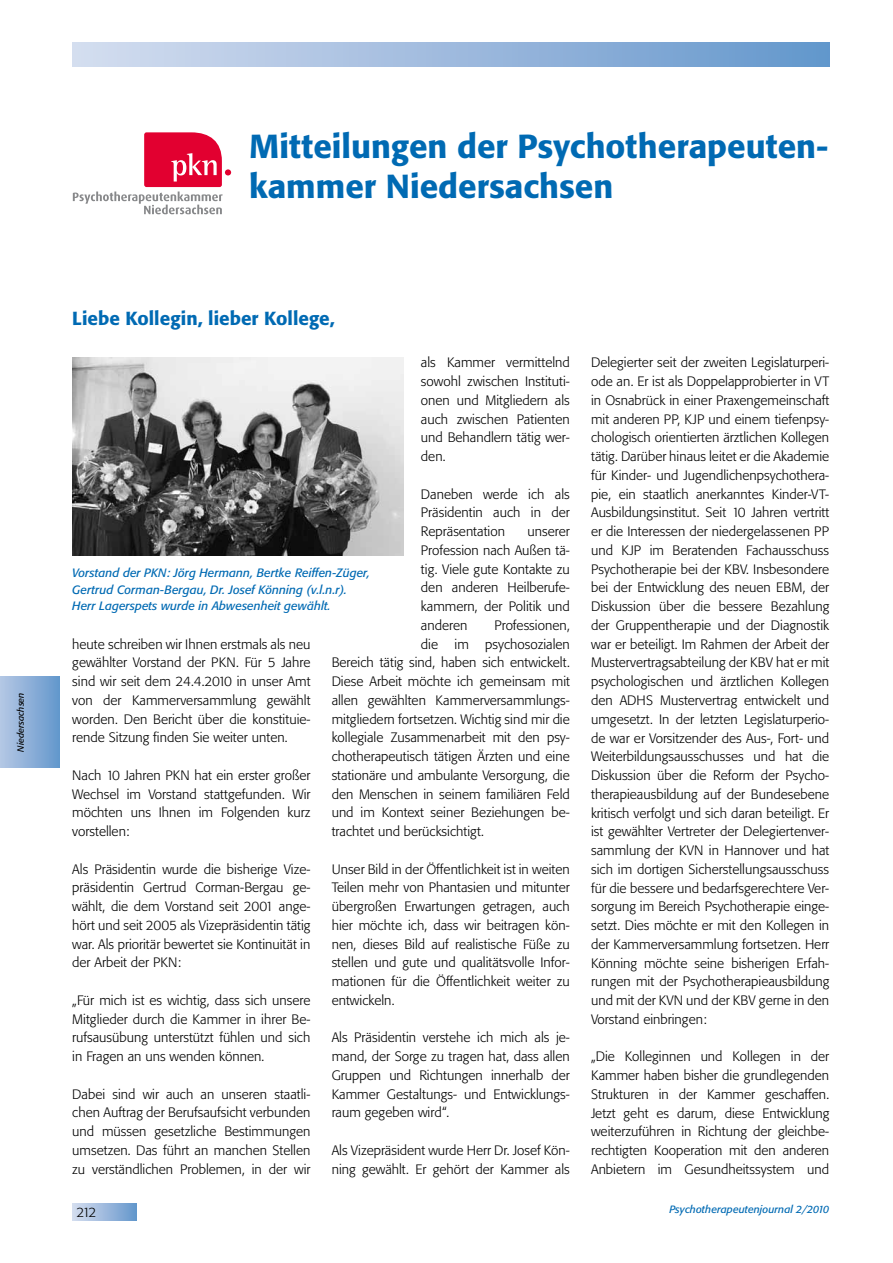
<style>
.page{position:relative;width:893px;height:1263px;background:#fff}
.page>*{position:absolute;margin:0;border:0;box-sizing:border-box;transform-origin:0 0}
.t1{font:500 33px/39.6px "Tn T Form BSK";color:#006ab3}
.t2{font:500 18.75px "Tn T Form BSK";color:#006ab3}
.t3{font:300 13.5px/18.8px "Tn T Form BSK";color:#000;text-align:justify}
.t4{font:italic 12px/16.5px "Tn T Form BSK";color:#006ab3}
.t5{font:italic 10.5px "Tn T Form BSK";color:#006ab3}
.t6{font:italic 9px "Tn T Form BSK";color:#000}
</style>
<div class="page">
<div style="left:72px;top:43px;width:757px;height:24px;background:linear-gradient(to right,#d6def0,#6497cc)"></div>
<div style="left:72px;top:1203px;width:64px;height:17px;background:linear-gradient(to right,#d7def0,#6899cd)"></div>
<div style="left:0;top:677px;width:60px;height:90px;background:linear-gradient(to right,#b6c7e5,#6598cc)"></div>
<svg style="left:73px;top:132px;width:158px;height:82px"></svg>
<img style="left:72px;top:357px;width:332px;height:199px">
<p class="t6" style="left:15px;top:752px;width:61px;rotate:-90deg">Niedersachsen</p>
<h1 class="t1" style="left:249px;top:126px;width:581px">Mitteilungen der Psychotherapeuten&shy;kammer Niedersachsen</h1>
<h2 class="t2" style="left:72px;top:307px;width:264px">Liebe Kollegin, lieber Kollege,</h2>
<p class="t3" style="left:421px;top:353px;width:150px">als Kammer vermittelnd sowohl zwischen Instituti&shy;onen und Mitgliedern als auch zwischen Patienten und Behandlern tätig wer&shy;den.</p>
<p class="t3" style="left:421px;top:485px;width:150px">Daneben werde ich als Präsidentin auch in der Repräsentation</p>
<p class="t3" style="left:421px;top:522px;width:150px;text-indent:107px">unserer Profession nach Außen tä&shy;tig. Viele gute Kontakte zu den anderen Heilberufe&shy;kammern, der Politik und anderen</p>
<p class="t4" style="left:72px;top:565px;width:299px">Vorstand der PKN: Jörg Hermann, Bertke Reiffen-Züger,<br>Gertrud Corman-Bergau, Dr. Josef Könning (v.l.n.r).<br>Herr Lagerspets wurde in Abwesenheit gewählt.</p>
<p class="t3" style="left:494px;top:616px;width:77px">Professionen,</p>
<p class="t3" style="left:421px;top:635px;width:150px">die im psychosozialen</p>
<p class="t3" style="left:332px;top:653px;width:240px">Bereich tätig sind, haben sich entwickelt.</p>
<p class="t3" style="left:332px;top:672px;width:240px">Diese Arbeit möchte ich gemeinsam mit</p>
<p class="t3" style="left:332px;top:691px;width:240px">allen gewählten Kammerversammlungs-</p>
<p class="t3" style="left:332px;top:710px;width:240px">mitgliedern fortsetzen. Wichtig sind mir die</p>
<p class="t3" style="left:332px;top:728px;width:240px">kollegiale Zusammenarbeit mit den psy-</p>
<p class="t3" style="left:332px;top:747px;width:240px">chotherapeutisch tätigen Ärzten und eine</p>
<p class="t3" style="left:332px;top:766px;width:240px">stationäre und ambulante Versorgung, die</p>
<p class="t3" style="left:332px;top:785px;width:240px">den Menschen in seinem familiären Feld</p>
<p class="t3" style="left:332px;top:803px;width:240px">und im Kontext seiner Beziehungen be-</p>
<p class="t3" style="left:332px;top:822px;width:154px">trachtet und berücksichtigt.</p>
<p class="t3" style="left:332px;top:860px;width:240px">Unser Bild in der Öffentlichkeit ist in weiten Teilen mehr von Phantasien und mitunter übergroßen Erwartungen getragen, auch hier möchte ich, dass wir beitragen kön&shy;nen, dieses Bild auf realistische Füße zu stellen und gute und qualitätsvolle Infor&shy;mationen für die Öffentlichkeit weiter zu entwickeln.</p>
<p class="t3" style="left:332px;top:1028px;width:240px">Als Präsidentin verstehe ich mich als je&shy;mand, der Sorge zu tragen hat, dass allen Gruppen und Richtungen innerhalb der Kammer Gestaltungs- und Entwicklungs&shy;raum gegeben wird“.</p>
<p class="t3" style="left:332px;top:1141px;width:240px">Als Vizepräsident wurde Herr Dr. Josef Kön&shy;ning gewählt. Er gehört der Kammer als</p>
<p class="t3" style="left:72px;top:635px;width:240px">heute schreiben wir Ihnen erstmals als neu gewählter Vorstand der PKN. Für 5 Jahre sind wir seit dem 24.4.2010 in unser Amt von der Kammerversammlung gewählt worden. Den Bericht über die konstituie&shy;rende Sitzung finden Sie weiter unten.</p>
<p class="t3" style="left:72px;top:766px;width:240px">Nach 10 Jahren PKN hat ein erster großer Wechsel im Vorstand stattgefunden. Wir möchten uns Ihnen im Folgenden kurz vorstellen:</p>
<p class="t3" style="left:72px;top:860px;width:240px">Als Präsidentin wurde die bisherige Vize&shy;präsidentin Gertrud Corman-Bergau ge&shy;wählt, die dem Vorstand seit 2001 ange&shy;hört und seit 2005 als Vizepräsidentin tätig war. Als prioritär bewertet sie Kontinuität in der Arbeit der PKN:</p>
<p class="t3" style="left:72px;top:991px;width:240px">„Für mich ist es wichtig, dass sich unsere Mitglieder durch die Kammer in ihrer Be&shy;rufsausübung unterstützt fühlen und sich in Fragen an uns wenden können.</p>
<p class="t3" style="left:72px;top:1085px;width:240px">Dabei sind wir auch an unseren staatli&shy;chen Auftrag der Berufsaufsicht verbunden und müssen gesetzliche Bestimmungen umsetzen. Das führt an manchen Stellen zu verständlichen Problemen, in der wir</p>
<p class="t3" style="left:591px;top:353px;width:240px">Delegierter seit der zweiten Legislaturperi&shy;ode an. Er ist als Doppelapprobierter in VT in Osnabrück in einer Praxengemeinschaft mit anderen PP, KJP und einem tiefenpsy&shy;chologisch orientierten ärztlichen Kollegen tätig. Darüber hinaus leitet er die Akademie für Kinder- und Jugendlichenpsychothera&shy;pie, ein staatlich anerkanntes Kinder-VT-Ausbildungsinstitut. Seit 10 Jahren vertritt er die Interessen der niedergelassenen PP und KJP im Beratenden Fachausschuss Psychotherapie bei der KBV. Insbesondere bei der Entwicklung des neuen EBM, der Diskussion über die bessere Bezahlung der Gruppentherapie und der Diagnostik war er beteiligt. Im Rahmen der Arbeit der Mustervertragsabteilung der KBV hat er mit psychologischen und ärztlichen Kollegen den ADHS Mustervertrag entwickelt und umgesetzt. In der letzten Legislaturperio&shy;de war er Vorsitzender des Aus-, Fort- und Weiterbildungsausschusses und hat die Diskussion über die Reform der Psycho&shy;therapieausbildung auf der Bundesebene kritisch verfolgt und sich daran beteiligt. Er ist gewählter Vertreter der Delegiertenver&shy;sammlung der KVN in Hannover und hat sich im dortigen Sicherstellungsausschuss für die bessere und bedarfsgerechtere Ver&shy;sorgung im Bereich Psychotherapie einge&shy;setzt. Dies möchte er mit den Kollegen in der Kammerversammlung fortsetzen. Herr Könning möchte seine bisherigen Erfah&shy;rungen mit der Psychotherapieausbildung und mit der KVN und der KBV gerne in den Vorstand einbringen:</p>
<p class="t3" style="left:591px;top:1047px;width:240px">„Die Kolleginnen und Kollegen in der Kammer haben bisher die grundlegenden Strukturen in der Kammer geschaffen.<br>Jetzt geht es darum, diese Entwicklung weiterzuführen in Richtung der gleichbe&shy;rechtigten Kooperation mit den anderen Anbietern im Gesundheitssystem und</p>
<p class="t3" style="left:77px;top:1202px;width:21px">212</p>
<p class="t5" style="left:669px;top:1203px;width:161px">Psychotherapeutenjournal 2/2010</p>
</div>
